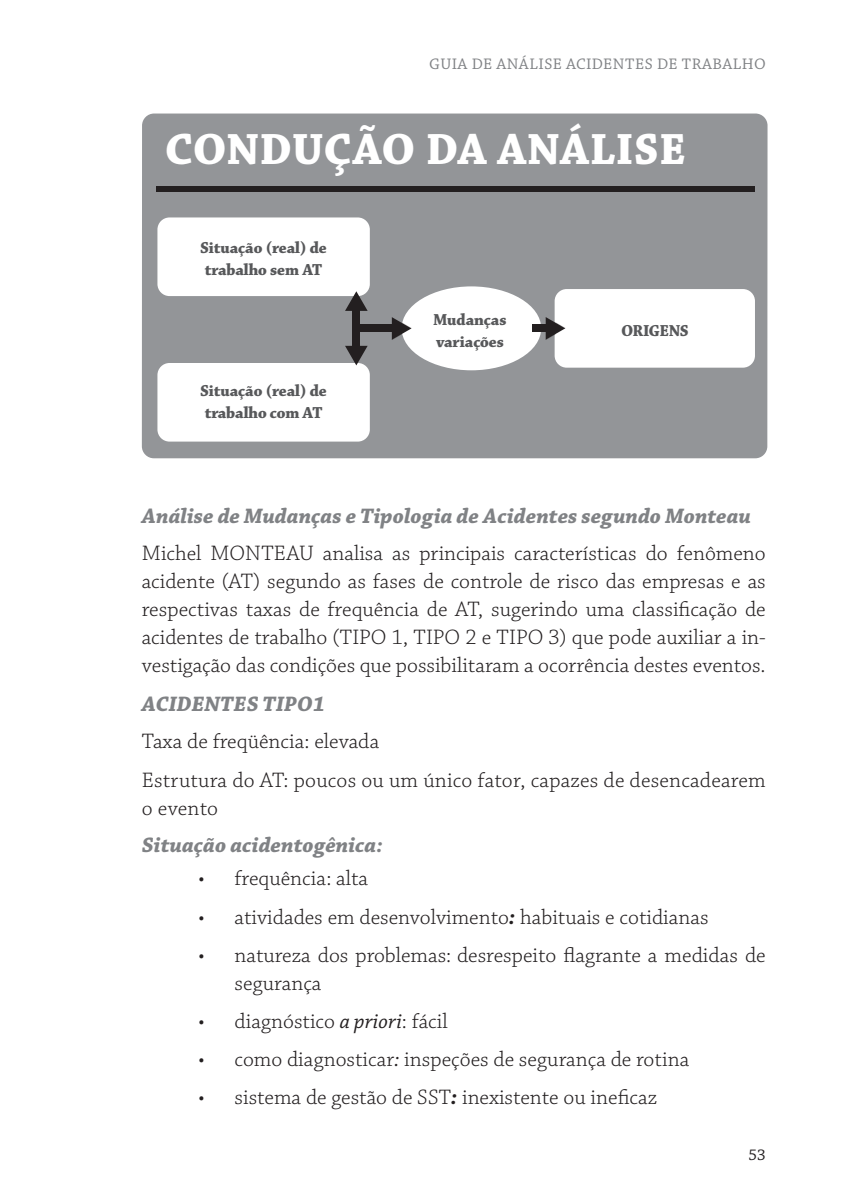
<style>
.page{position:relative;width:850px;height:1190px;background:#fff}
.page>*{position:absolute;margin:0;border:0;box-sizing:border-box;transform-origin:0 0}
.t1{font:700 46px "Chaparral Pro";color:#fff}
.t2{font:300 22px/28px "Chaparral Pro";color:#231f20}
.t3{font:italic 700 22px "Chaparral Pro";color:#808285}
.t4{font:17px/22px "Chaparral Pro Bold Disp";color:#57585a}
.t5{font:16px "Chaparral Pro Capt";letter-spacing:.025em;color:#808285}
.t6{font:16px "Chaparral Pro Capt";color:#231f20}
.s1{font-weight:700;font-style:italic}
.s2{font-weight:400;font-style:italic}
</style>
<div class="page">
<div style="left:142px;top:113px;width:625px;height:345px;background:#939598;border-radius:12px"></div>
<div style="left:157px;top:217px;width:213px;height:79px;background:#fff;border-radius:12px"></div>
<div style="left:157px;top:363px;width:213px;height:78px;background:#fff;border-radius:12px"></div>
<div style="left:554px;top:289px;width:201px;height:78px;background:#fff;border-radius:12px"></div>
<div style="left:401px;top:286px;width:140px;height:84px;background:#fff;border-radius:50%"></div>
<svg style="left:345px;top:291px;width:23px;height:20px"></svg>
<svg style="left:345px;top:346px;width:23px;height:19px"></svg>
<div style="left:352px;top:308px;width:8px;height:41px;background:#231f20"></div>
<svg style="left:392px;top:317px;width:19px;height:23px"></svg>
<div style="left:354px;top:324px;width:41px;height:8px;background:#231f20"></div>
<svg style="left:545px;top:317px;width:20px;height:22px"></svg>
<div style="left:532px;top:324px;width:17px;height:8px;background:#231f20"></div>
<div style="left:156px;top:186px;width:599px;height:6px;background:#231f20"></div>
<p class="t5" style="left:429px;top:54px;width:338px">GUIA DE ANÁLISE ACIDENTES DE TRABALHO</p>
<h1 class="t1" style="left:165px;top:122px;width:522px">CONDUÇÃO DA ANÁLISE</h1>
<p class="t4" style="left:200px;top:237px;width:128px">Situação (real) de trabalho sem AT</p>
<p class="t4" style="left:200px;top:381px;width:128px">Situação (real) de trabalho com AT</p>
<p class="t4" style="left:433px;top:309px;width:74px">Mudanças variações</p>
<p class="t4" style="left:621px;top:320px;width:69px">ORIGENS</p>
<p class="t3" style="left:142px;top:503px;width:610px">Análise de Mudanças e Tipologia de Acidentes segundo Monteau</p>
<p class="t2" style="left:142px;top:539px;width:625px;text-align:justify">Michel MONTEAU analisa as principais características do fenômeno acidente (AT) segundo as fases de controle de risco das empresas e as respectivas taxas de frequência de AT, sugerindo uma classificação de acidentes de trabalho (TIPO 1, TIPO 2 e TIPO 3) que pode auxiliar a in&shy;vestigação das condições que possibilitaram a ocorrência destes eventos.</p>
<p class="t3" style="left:142px;top:691px;width:185px">ACIDENTES TIPO1</p>
<p class="t2" style="left:142px;top:722px;width:625px;line-height:39.4px">Taxa de freqüência: elevada<br>Estrutura do AT: poucos ou um único fator, capazes de desencadearem</p>
<p class="t2" style="left:142px;top:795px;width:78px">o evento</p>
<p class="t3" style="left:142px;top:831px;width:242px">Situação acidentogênica:</p>
<p class="t2" style="left:198px;top:865px;width:171px">• frequência: alta</p>
<p class="t2" style="left:198px;top:903px;width:511px">• atividades em desenvolvimento<span class="s1">:</span> habituais e cotidianas</p>
<p class="t2" style="left:234px;top:941px;width:532px;text-indent:-36px">• natureza dos problemas: desrespeito flagrante a medidas de segurança</p>
<p class="t2" style="left:198px;top:1007px;width:250px">• diagnóstico <span class="s2">a priori</span>: fácil</p>
<p class="t2" style="left:198px;top:1046px;width:492px">• como diagnosticar<span class="s2">:</span> inspeções de segurança de rotina</p>
<p class="t2" style="left:198px;top:1084px;width:460px">• sistema de gestão de SST<span class="s1">:</span> inexistente ou ineficaz</p>
<p class="t6" style="left:748px;top:1145px;width:19px">53</p>
</div>
